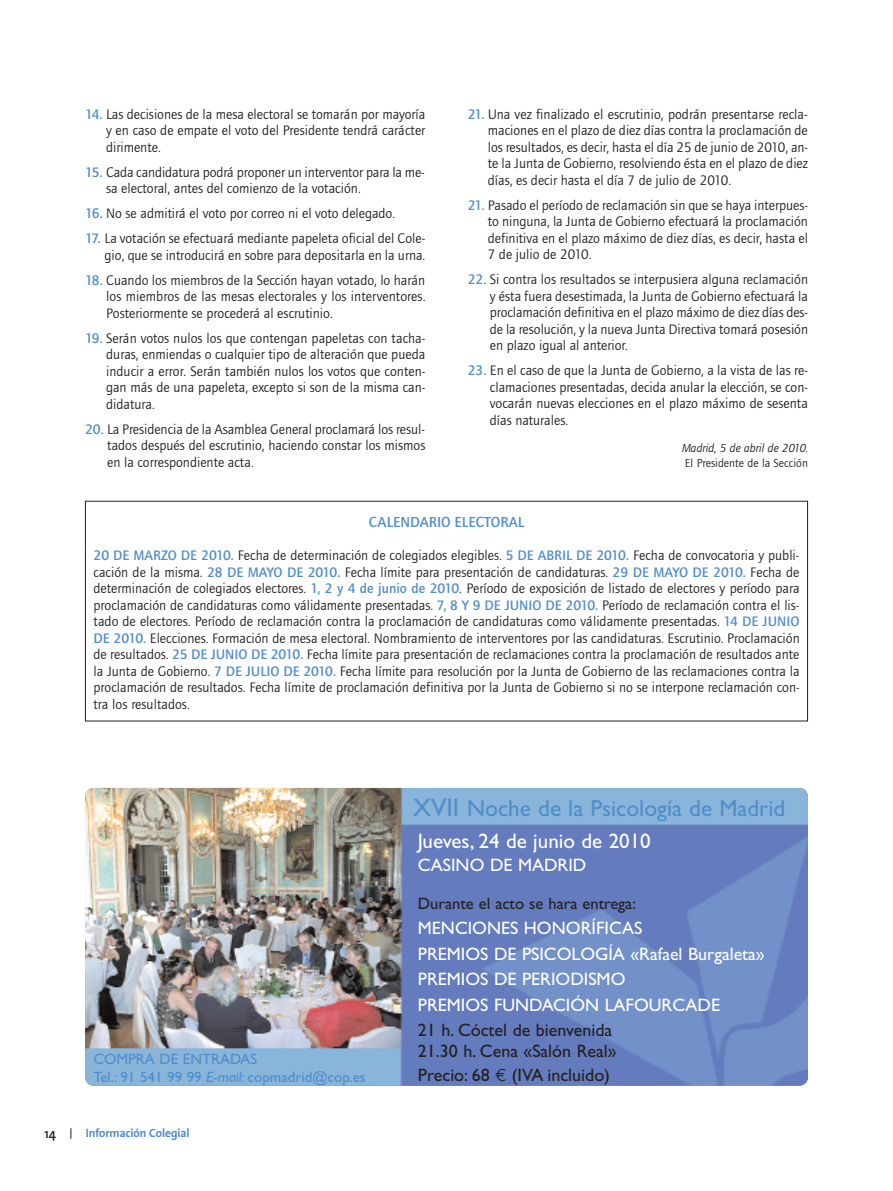
<style>
.page{position:relative;width:893px;height:1191px;background:#fff}
.page>*{position:absolute;margin:0;border:0;box-sizing:border-box;transform-origin:0 0}
.t1{font:23.25px "Gill Sans";color:#518dca}
.t2{font:21px "Gill Sans";color:#fff}
.t3{font:18px/25.3px "Gill Sans";color:#fff}
.t4{font:18px/23.7px "Gill Sans";color:#231f20}
.t5{font:16.5px "Gill Sans";color:#231f20}
.t6{font:15px/18px "Gill Sans";color:#518dca}
.t7{font:500 15px "Foundry Journal";color:#518dca}
.t8{font:14.25px/16.5px "Foundry Journal";color:#231f20;text-align:justify}
.t9{font:600 13.5px "Thesis Sans";color:#231f20}
.t10{font:12px/14.4px "Foundry Journal";color:#231f20}
.t11{font:700 12px "Thesis Sans";color:#518dca}
.s1{font-weight:500;color:#518dca}
.s2{font-style:italic}
.s3{font-size:25.5px}
.s4{color:#231f20}
.s5{font-family:"Euro Sans ITC"}
</style>
<div class="page">
<div style="left:85px;top:501px;width:723px;height:220px;border:1px solid #231f20"></div>
<img style="left:85px;top:788px;width:723px;height:297px;border-radius:9px">
<p class="t8" style="left:106px;top:106px;width:321px;text-indent:-21px"><span class="s1">14.</span> Las decisiones de la mesa electoral se tomarán por mayoría y en caso de empate el voto del Presidente tendrá carácter dirimente.</p>
<p class="t8" style="left:106px;top:164px;width:320px;text-indent:-21px"><span class="s1">15.</span> Cada candidatura podrá proponer un interventor para la me&shy;sa electoral, antes del comienzo de la votación.</p>
<p class="t8" style="left:85px;top:205px;width:312px"><span class="s1">16.</span> No se admitirá el voto por correo ni el voto delegado.</p>
<p class="t8" style="left:85px;top:230px;width:342px;text-align:right"><span class="s1">17.</span> La votación se efectuará mediante papeleta oficial del Cole&shy;gio, que se introducirá en sobre para depositarla en la urna.</p>
<p class="t8" style="left:106px;top:272px;width:321px;text-indent:-21px"><span class="s1">18.</span> Cuando los miembros de la Sección hayan votado, lo harán los miembros de las mesas electorales y los interventores.<br>Posteriormente se procederá al escrutinio.</p>
<p class="t8" style="left:106px;top:330px;width:321px;text-indent:-21px"><span class="s1">19.</span> Serán votos nulos los que contengan papeletas con tacha&shy;duras, enmiendas o cualquier tipo de alteración que pueda inducir a error. Serán también nulos los votos que conten&shy;gan más de una papeleta, excepto si son de la misma can&shy;didatura.</p>
<p class="t8" style="left:107px;top:421px;width:320px;text-indent:-22px"><span class="s1">20.</span> La Presidencia de la Asamblea General proclamará los resul&shy;tados después del escrutinio, haciendo constar los mismos en la correspondiente acta.</p>
<p class="t8" style="left:488px;top:106px;width:322px;text-indent:-20px"><span class="s1">21.</span> Una vez finalizado el escrutinio, podrán presentarse recla&shy;maciones en el plazo de diez días contra la proclamación de los resultados, es decir, hasta el día 25 de junio de 2010, an&shy;te la Junta de Gobierno, resolviendo ésta en el plazo de diez días, es decir hasta el día 7 de julio de 2010.</p>
<p class="t8" style="left:488px;top:197px;width:322px;text-indent:-20px"><span class="s1">21.</span> Pasado el período de reclamación sin que se haya interpues&shy;to ninguna, la Junta de Gobierno efectuará la proclamación definitiva en el plazo máximo de diez días, es decir, hasta el 7 de julio de 2010.</p>
<p class="t8" style="left:490px;top:271px;width:320px;text-indent:-22px"><span class="s1">22.</span> Si contra los resultados se interpusiera alguna reclamación y ésta fuera desestimada, la Junta de Gobierno efectuará la proclamación definitiva en el plazo máximo de diez días des&shy;de la resolución, y la nueva Junta Directiva tomará posesión en plazo igual al anterior.</p>
<p class="t8" style="left:490px;top:362px;width:320px;text-indent:-22px"><span class="s1">23.</span> En el caso de que la Junta de Gobierno, a la vista de las re&shy;clamaciones presentadas, decida anular la elección, se con&shy;vocarán nuevas elecciones en el plazo máximo de sesenta días naturales.</p>
<p class="t10" style="left:681px;top:441px;width:128px"><span class="s2">Madrid, 5 de abril de 2010.<br></span>El Presidente de la Sección</p>
<p class="t7" style="left:369px;top:516px;width:157px">CALENDARIO ELECTORAL</p>
<p class="t8" style="left:94px;top:547px;width:708px"><span class="s1">20 DE MARZO DE 2010.</span> Fecha de determinación de colegiados elegibles. <span class="s1">5 DE ABRIL DE 2010.</span> Fecha de convocatoria y publi&shy;cación de la misma. <span class="s1">28 DE MAYO DE 2010.</span> Fecha límite para presentación de candidaturas. <span class="s1">29 DE MAYO DE 2010.</span> Fecha de determinación de colegiados electores. <span class="s1">1, 2 y 4 de junio de 2010</span>. Período de exposición de listado de electores y período para proclamación de candidaturas como válidamente presentadas. <span class="s1">7, 8 Y 9 DE JUNIO DE 2010.</span> Período de reclamación contra el lis&shy;tado de electores. Período de reclamación contra la proclamación de candidaturas como válidamente presentadas. <span class="s1">14 DE JUNIO DE 2010.</span> Elecciones. Formación de mesa electoral. Nombramiento de interventores por las candidaturas. Escrutinio. Proclamación de resultados. <span class="s1">25 DE JUNIO DE 2010.</span> Fecha límite para presentación de reclamaciones contra la proclamación de resultados ante la Junta de Gobierno. <span class="s1">7 DE JULIO DE 2010.</span> Fecha límite para resolución por la Junta de Gobierno de las reclamaciones contra la proclamación de resultados. Fecha límite de proclamación definitiva por la Junta de Gobierno si no se interpone reclamación con&shy;tra los resultados.</p>
<p class="t6" style="left:94px;top:1051px;width:274px">COMPRA DE ENTRADAS<br>Tel.: 91 541 99 99 <span class="s2">E-mail:</span> copmadrid@cop.es</p>
<p class="t9" style="left:45px;top:1128px;width:13px">14</p>
<p class="t11" style="left:86px;top:1128px;width:105px">Información Colegial</p>
<p class="t1" style="left:413px;top:799px;width:374px"><span class="s3">XVII</span> Noche de la Psicología de Madrid</p>
<p class="t2" style="left:418px;top:833px;width:234px">Jueves, 24 de junio de 2010</p>
<p class="t3" style="left:418px;top:853px;width:170px">CASINO DE MADRID</p>
<p class="t5" style="left:418px;top:896px;width:220px">Durante el acto se hara entrega:</p>
<p class="t3" style="left:418px;top:917px;width:348px">MENCIONES HONORÍFICAS<br>PREMIOS DE PSICOLOGÍA «Rafael Burgaleta»<br>PREMIOS DE PERIODISMO<br>PREMIOS FUNDACIÓN LAFOURCADE<br><span class="s4">21 h. Cóctel de bienvenida</span></p>
<p class="t4" style="left:418px;top:1041px;width:200px">21.30 h. Cena «Salón Real»<br>Precio: 68 <span class="s5">E</span> (IVA incluido)</p>
</div>
